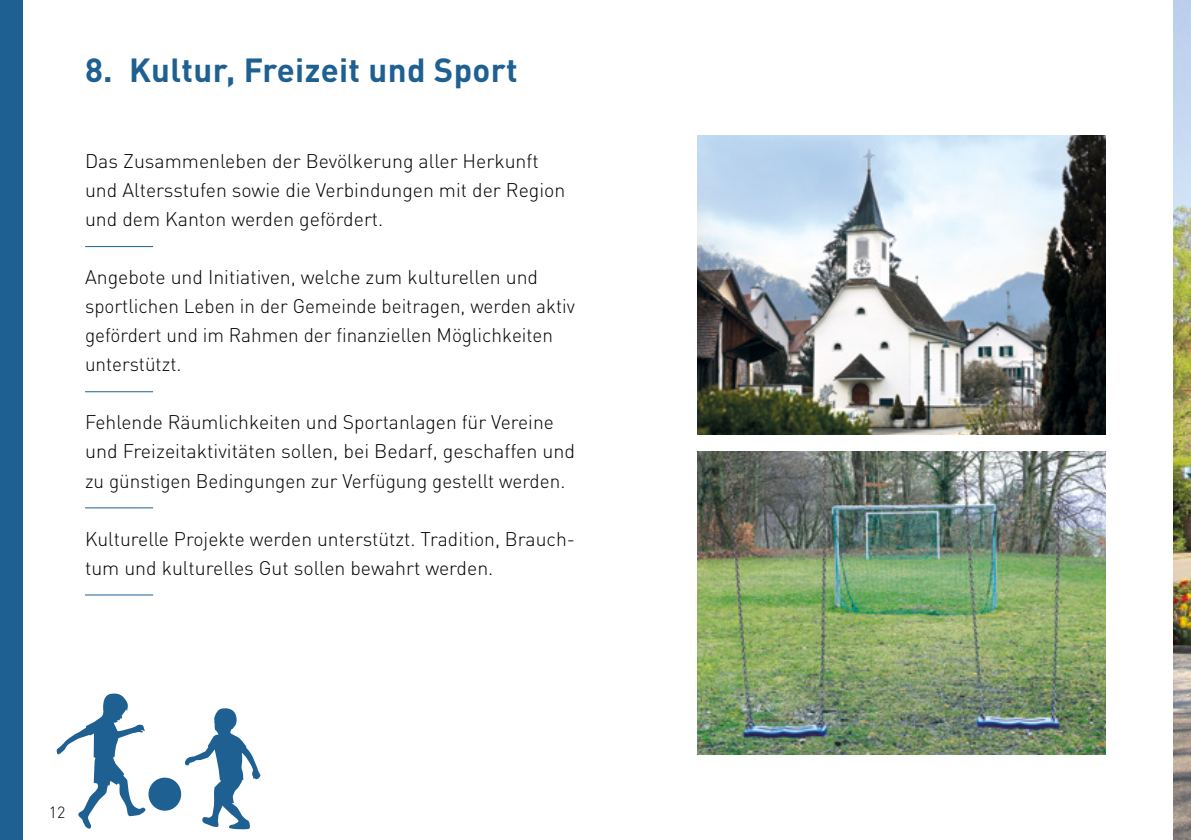
<style>
.page{position:relative;width:1191px;height:840px;background:#fff}
.page>*{position:absolute;margin:0;border:0;box-sizing:border-box;transform-origin:0 0}
.t1{font:700 33px "DIN Pro";letter-spacing:.01em;color:#1d6091}
.t2{font:300 19.6px/29px "DIN Pro";color:#000}
.t3{font:300 16px "DIN Pro";color:#000}
</style>
<div class="page">
<hr style="left:85px;top:246px;width:68px;height:1px;background:#1d6091">
<hr style="left:85px;top:391px;width:68px;height:1px;background:#1d6091">
<hr style="left:85px;top:507px;width:68px;height:1px;background:#1d6091">
<hr style="left:85px;top:594px;width:68px;height:1px;background:#1d6091">
<div style="left:0;top:0;width:23px;height:839px;background:#1d6091"></div>
<img style="left:697px;top:451px;width:409px;height:303px">
<img style="left:697px;top:136px;width:409px;height:298px">
<img style="left:1174px;top:0;width:17px;height:839px">
<svg style="left:56px;top:693px;width:90px;height:135px"></svg>
<div style="left:148px;top:777px;width:33px;height:33px;background:#1d6091;border-radius:50%"></div>
<svg style="left:185px;top:708px;width:76px;height:120px"></svg>
<h1 class="t1" style="left:85px;top:48px;width:434px">8. Kultur, Freizeit und Sport</h1>
<p class="t2" style="left:85px;top:146px;width:482px">Das Zusammenleben der Bevölkerung aller Herkunft und Altersstufen sowie die Verbindungen mit der Region und dem Kanton werden gefördert.</p>
<p class="t2" style="left:85px;top:262px;width:491px">Angebote und Initiativen, welche zum kulturellen und sportlichen Leben in der Gemeinde beitragen, werden aktiv gefördert und im Rahmen der finanziellen Möglichkeiten unterstützt.</p>
<p class="t2" style="left:85px;top:407px;width:491px">Fehlende Räumlichkeiten und Sportanlagen für Vereine und Freizeitaktivitäten sollen, bei Bedarf, geschaffen und zu günstigen Bedingungen zur Verfügung gestellt werden.</p>
<p class="t2" style="left:85px;top:523px;width:491px">Kulturelle Projekte werden unterstützt. Tradition, Brauch&shy;tum und kulturelles Gut sollen bewahrt werden.</p>
<p class="t3" style="left:49px;top:801px;width:18px">12</p>
</div>
